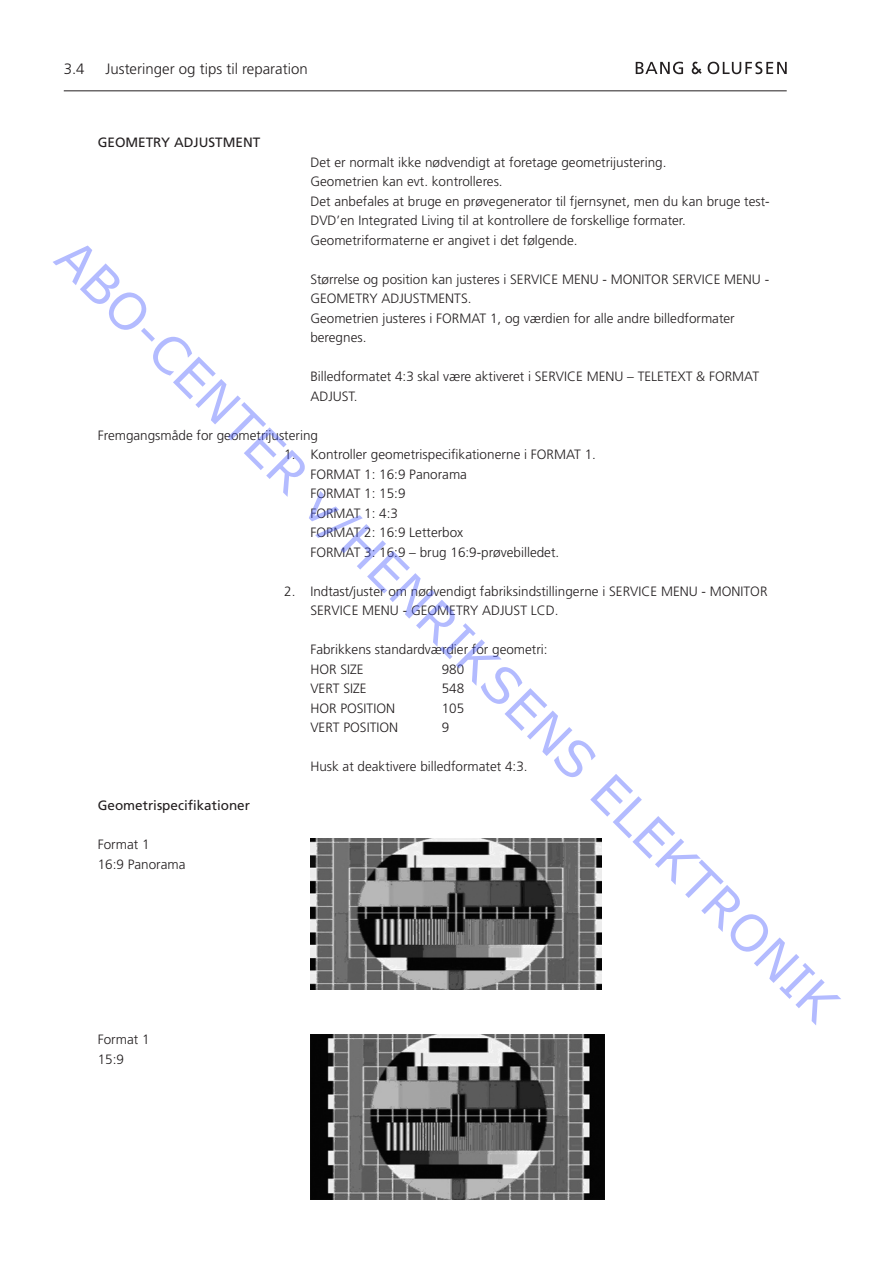
<style>
.page{position:relative;width:893px;height:1263px;background:#fff}
.page>*{position:absolute;margin:0;border:0;box-sizing:border-box;transform-origin:0 0}
.t1{font:50.1px "Verdana";color:rgb(64 84 255/.4)}
.t2{font:300 15px "Frutiger";color:#231f20}
.t3{font:300 13.5px/19.5px "Frutiger";color:#231f20}
.t4{font:13.5px "Frutiger";color:#231f20}
</style>
<div class="page">
<hr style="left:64px;top:90px;width:723px;height:1px;background:#231f20">
<svg style="left:636px;top:62px;width:47px;height:12px"></svg>
<svg style="left:692px;top:62px;width:10px;height:12px"></svg>
<svg style="left:708px;top:62px;width:79px;height:12px"></svg>
<img style="left:310px;top:838px;width:292px;height:151px">
<img style="left:310px;top:1034px;width:294px;height:165px">
<p class="t2" style="left:64px;top:60px;width:22px">3.4</p>
<p class="t2" style="left:105px;top:60px;width:204px">Justeringer og tips til reparation</p>
<p class="t4" style="left:98px;top:134px;width:164px">GEOMETRY ADJUSTMENT</p>
<p class="t3" style="left:310px;top:152px;width:461px">Det er normalt ikke nødvendigt at foretage geometrijustering.<br>Geometrien kan evt. kontrolleres.<br>Det anbefales at bruge en prøvegenerator til fjernsynet, men du kan bruge test-DVD’en Integrated Living til at kontrollere de forskellige formater.<br>Geometriformaterne er angivet i det følgende.</p>
<p class="t3" style="left:310px;top:269px;width:460px">Størrelse og position kan justeres i SERVICE MENU - MONITOR SERVICE MENU - GEOMETRY ADJUSTMENTS.<br>Geometrien justeres i FORMAT 1, og værdien for alle andre billedformater beregnes.</p>
<p class="t3" style="left:310px;top:367px;width:450px">Billedformatet 4:3 skal være aktiveret i SERVICE MENU – TELETEXT &amp; FORMAT<br>ADJUST.</p>
<p class="t3" style="left:98px;top:425px;width:222px">Fremgangsmåde for geometrijustering</p>
<p class="t3" style="left:310px;top:445px;width:287px;text-indent:-26px">1. Kontroller geometrispecifikationerne i FORMAT 1.<br>FORMAT 1: 16:9 Panorama<br>FORMAT 1: 15:9<br>FORMAT 1: 4:3<br>FORMAT 2: 16:9 Letterbox<br>FORMAT 3: 16:9 – brug 16:9-prøvebilledet.</p>
<p class="t3" style="left:310px;top:581px;width:459px;text-indent:-26px">2. Indtast/juster om nødvendigt fabriksindstillingerne i SERVICE MENU - MONITOR<br>SERVICE MENU - GEOMETRY ADJUST LCD.</p>
<p class="t3" style="left:310px;top:640px;width:239px">Fabrikkens standardværdier for geometri:<br>HOR SIZE</p>
<h1 class="t1" style="left:88px;top:226px;width:1082px;rotate:45deg">ABO-CENTER v/HENRIKSENS ELEKTRONIK</h1>
<p class="t3" style="left:442px;top:659px;width:24px">980</p>
<p class="t3" style="left:310px;top:679px;width:58px">VERT SIZE</p>
<p class="t3" style="left:442px;top:679px;width:24px">548</p>
<p class="t3" style="left:310px;top:698px;width:86px">HOR POSITION</p>
<p class="t3" style="left:442px;top:698px;width:24px">105</p>
<p class="t3" style="left:310px;top:718px;width:89px">VERT POSITION</p>
<p class="t3" style="left:442px;top:718px;width:9px">9</p>
<p class="t3" style="left:310px;top:757px;width:219px">Husk at deaktivere billedformatet 4:3.</p>
<p class="t4" style="left:98px;top:797px;width:154px">Geometrispecifikationer</p>
<p class="t3" style="left:98px;top:835px;width:89px">Format 1<br>16:9 Panorama</p>
<p class="t3" style="left:98px;top:1030px;width:53px">Format 1<br>15:9</p>
</div>
